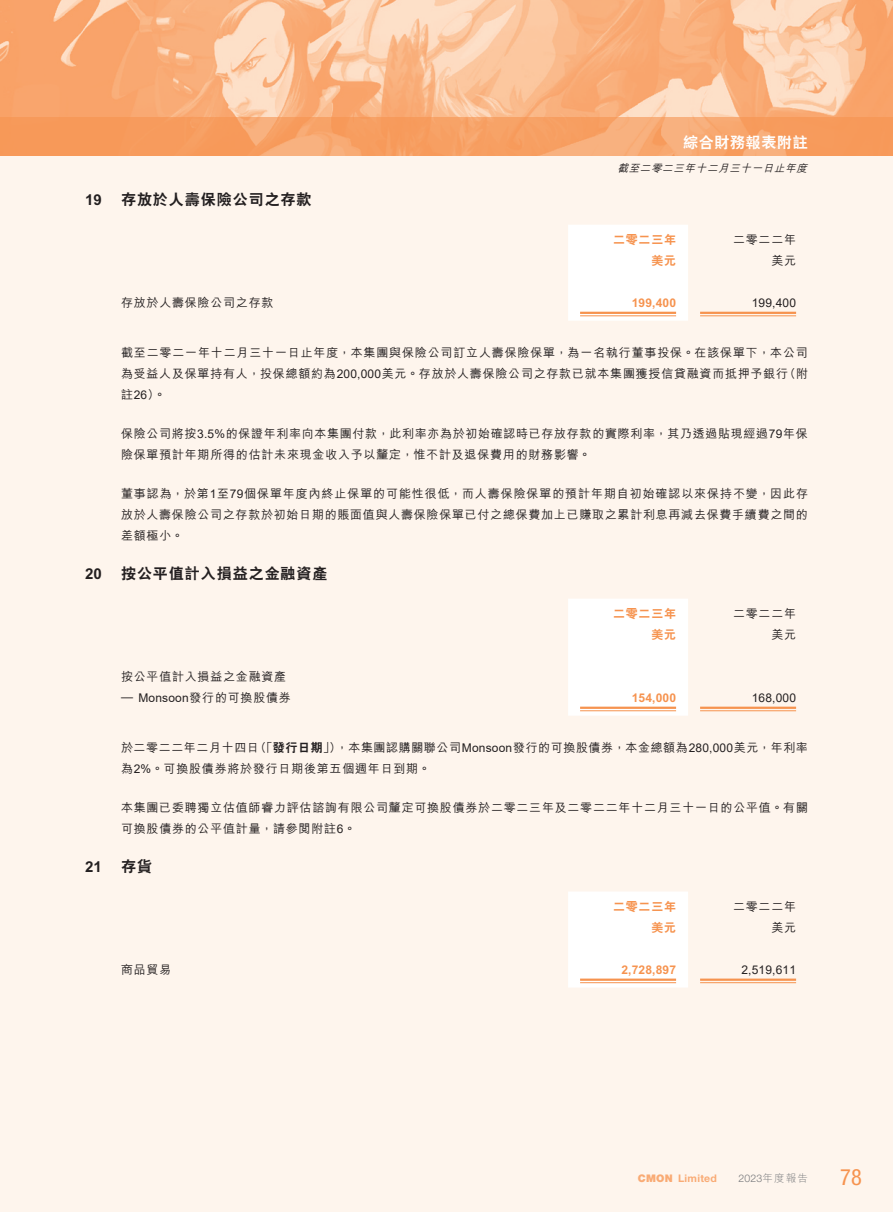
<style>
.page{position:relative;width:893px;height:1212px;background:#fef5ed}
.page>*{position:absolute;margin:0;border:0;box-sizing:border-box;transform-origin:0 0}
.t1{font:condensed 22.5px "Helvetica Neue LT Std";color:#f6934f}
._03_H1{font:800 15px "C Hei 2 HK";letter-spacing:.065em;color:#231f20}
.t2{font:800 15px "C Hei 2 HK";letter-spacing:.045em;color:#fff}
._03_H1-2{font:700 15px "Arial";color:#231f20}
._01_Body_Text{font:500 12px/21px "M Hei HK";letter-spacing:.065em;color:#231f20}
._15_Table_Stub{font:500 12px "M Hei HK";letter-spacing:.065em;color:#231f20}
._01_Body_Text-2{font:12px "Arial";letter-spacing:.015em;color:#231f20}
._01_Body_Text-3{font:700 12px "Arial";letter-spacing:.015em;color:#f6934f}
._01_Body_Text-4{font:800 12px "C Hei 2 HK";letter-spacing:.065em;color:#f6934f}
._15_Table_Stub-2{font:12px "Arial";letter-spacing:.015em;color:#231f20}
.t3{font:italic 500 10.5px "M Hei HK";color:#231f20}
.t4{font:300 10.5px "Helvetica Neue LT Std";color:#76787b}
.t5{font:700 10.5px "Helvetica Neue LT Std";letter-spacing:.025em;color:#f9ab75}
.t6{font:900 10.5px "Helvetica Neue LT Std";color:#f9ab75}
.s1{font-family:"Arial";font-weight:400}
.s2{font-family:"M Hei HK";font-weight:500}
.s3{font-family:"C Hei 2 HK";font-weight:800}
.s4{font-family:"M Hei HK"}
</style>
<div class="page">
<img style="left:0;top:0;width:893px;height:117px">
<svg style="left:0;top:117px;width:893px;height:38px;background:#f7a064"></svg>
<div style="left:568px;top:225px;width:120px;height:96px;background:#fff"></div>
<hr style="left:580px;top:312px;width:96px;height:2px;background:#f6934f">
<hr style="left:580px;top:315px;width:96px;height:1px;background:#f6934f">
<hr style="left:700px;top:312px;width:96px;height:2px;background:#f6934f">
<hr style="left:700px;top:315px;width:96px;height:1px;background:#f6934f">
<div style="left:568px;top:599px;width:120px;height:117px;background:#fff"></div>
<hr style="left:580px;top:707px;width:96px;height:2px;background:#f6934f">
<hr style="left:580px;top:710px;width:96px;height:1px;background:#f6934f">
<hr style="left:700px;top:707px;width:96px;height:2px;background:#f6934f">
<hr style="left:700px;top:710px;width:96px;height:1px;background:#f6934f">
<div style="left:568px;top:892px;width:120px;height:95px;background:#fff"></div>
<hr style="left:580px;top:978px;width:96px;height:3px;background:#f6934f">
<hr style="left:580px;top:982px;width:96px;height:1px;background:#f6934f">
<hr style="left:700px;top:978px;width:96px;height:3px;background:#f6934f">
<hr style="left:700px;top:982px;width:96px;height:1px;background:#f6934f">
<p class="_03_H1-2" style="left:85px;top:191px;width:18px">19</p>
<p class="_03_H1-2" style="left:85px;top:565px;width:18px">20</p>
<p class="_03_H1-2" style="left:85px;top:857px;width:18px">21</p>
<p class="t2" style="left:683px;top:133px;width:126px">綜合財務報表附註</p>
<p class="_03_H1" style="left:121px;top:189px;width:192px">存放於人壽保險公司之存款</p>
<p class="t3" style="left:618px;top:161px;width:194px">截至二零二三年十二月三十一日止年度</p>
<p class="_01_Body_Text-4" style="left:613px;top:232px;width:65px">二零二三年</p>
<p class="_01_Body_Text-4" style="left:651px;top:253px;width:26px">美元</p>
<p class="_01_Body_Text" style="left:733px;top:228px;width:65px">二零二二年</p>
<p class="_01_Body_Text" style="left:771px;top:249px;width:26px">美元</p>
<p class="_15_Table_Stub" style="left:121px;top:294px;width:154px">存放於人壽保險公司之存款</p>
<p class="_01_Body_Text" style="left:121px;top:341px;width:688px;text-align:right">截至二零二一年十二月三十一日止年度，本集團與保險公司訂立人壽保險保單，為一名執行董事投保。在該保單下，本公司（附</p>
<p class="_01_Body_Text-3" style="left:632px;top:296px;width:46px">199,400</p>
<p class="_01_Body_Text-2" style="left:752px;top:295px;width:46px">199,400</p>
<p class="_01_Body_Text" style="left:121px;top:362px;width:669px">為受益人及保單持有人，投保總額約為<span class="s1">200,000</span>美元。存放於人壽保險公司之存款已就本集團獲授信貸融資而抵押予銀行註<span class="s1">26</span> 。(</p>
<p class="_01_Body_Text" style="left:121px;top:422px;width:688px">保險公司將按<span class="s1">3.5%</span>的保證年利率向本集團付款，此利率亦為於初始確認時已存放存款的實際利率，其乃透過貼現經過<span class="s1">79</span>年保險保單預計年期所得的估計未來現金收入予以釐定，惟不計及退保費用的財務影響。</p>
<p class="_01_Body_Text" style="left:121px;top:482px;width:688px;text-align:justify">董事認為，於第<span class="s1">1</span>至<span class="s1">79</span>個保單年度內終止保單的可能性很低，而人壽保險保單的預計年期自初始確認以來保持不變，因此存放於人壽保險公司之存款於初始日期的賬面值與人壽保險保單已付之總保費加上已賺取之累計利息再減去保費手續費之間的差額極小。</p>
<p class="_03_H1" style="left:121px;top:563px;width:208px">按公平值計入損益之金融資產</p>
<p class="_15_Table_Stub" style="left:121px;top:668px;width:167px">按公平值計入損益之金融資產</p>
<p class="_15_Table_Stub-2" style="left:121px;top:690px;width:171px">— Monsoon<span class="s2">發行的可換股債券</span></p>
<p class="_01_Body_Text-4" style="left:613px;top:606px;width:65px">二零二三年</p>
<p class="_01_Body_Text" style="left:733px;top:602px;width:65px">二零二二年</p>
<p class="_01_Body_Text-4" style="left:651px;top:627px;width:26px">美元</p>
<p class="_01_Body_Text" style="left:771px;top:623px;width:26px">美元</p>
<p class="_01_Body_Text-3" style="left:632px;top:691px;width:46px">154,000</p>
<p class="_01_Body_Text-2" style="left:752px;top:690px;width:46px">168,000</p>
<p class="_01_Body_Text" style="left:336px;top:736px;width:473px">，本集團認購關聯公司<span class="s1">Monsoon</span>發行的可換股債券，本金總額為<span class="s1">280,000</span>美元，年利率</p>
<p class="_01_Body_Text" style="left:121px;top:736px;width:311px">於二零二二年二月十四日<br>為<span class="s1">2%</span>。可換股債券將於發行日期後第五個週年日到期。</p>
<p class="_01_Body_Text" style="left:121px;top:796px;width:688px">本集團已委聘獨立估值師睿力評估諮詢有限公司釐定可換股債券於二零二三年及二零二二年十二月三十一日的公平值。有關可換股債券的公平值計量，請參閱附註 。<span class="s1">6</span></p>
<p class="_03_H1" style="left:121px;top:856px;width:32px">存貨</p>
<p class="_01_Body_Text" style="left:255px;top:736px;width:88px">（「<span class="s3">發行日期</span>」）</p>
<p class="_15_Table_Stub" style="left:121px;top:961px;width:52px">商品貿易</p>
<p class="_01_Body_Text-4" style="left:613px;top:898px;width:65px">二零二三年</p>
<p class="_01_Body_Text" style="left:733px;top:895px;width:65px">二零二二年</p>
<p class="_01_Body_Text-4" style="left:651px;top:919px;width:26px">美元</p>
<p class="_01_Body_Text" style="left:771px;top:916px;width:26px">美元</p>
<p class="_01_Body_Text-3" style="left:621px;top:963px;width:56px">2,728,897</p>
<p class="_01_Body_Text-2" style="left:741px;top:961px;width:56px">2,519,611</p>
<p class="t6" style="left:638px;top:1172px;width:37px">CMON</p>
<p class="t5" style="left:678px;top:1172px;width:40px">Limited</p>
<p class="t4" style="left:738px;top:1172px;width:71px">2023<span class="s4">年度報告</span></p>
<h1 class="t1" style="left:840px;top:1164px;width:23px">78</h1>
</div>
